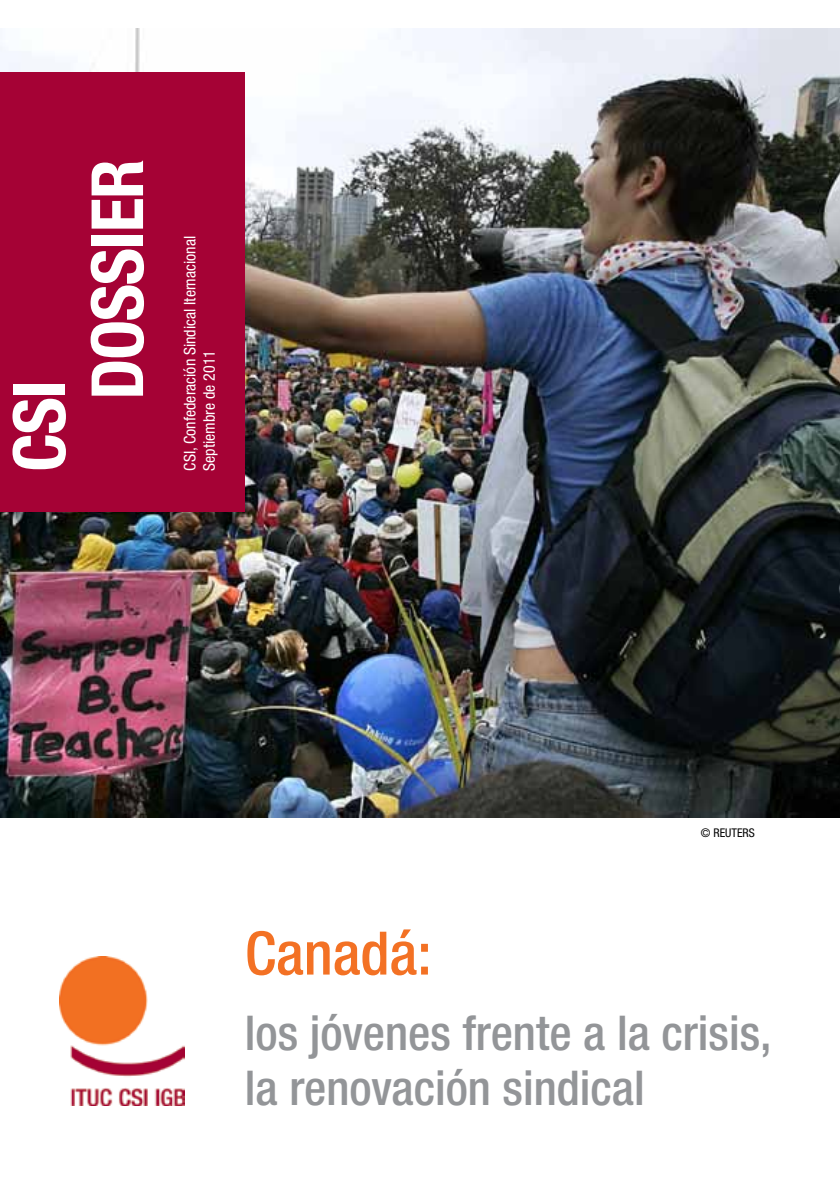
<style>
.page{position:relative;width:840px;height:1191px;background:#fff}
.page>*{position:absolute;margin:0;border:0;box-sizing:border-box;transform-origin:0 0}
.t1{font:90px/78px "Myriad Pro";color:#fff}
.t2{font:700 condensed 72px/78px "Helvetica Neue LT Std";letter-spacing:-.02em;color:#fff}
.t3{font:500 condensed 60px "Helvetica Neue LT Std";color:#f37124}
.t4{font:500 condensed 48px/55.2px "Helvetica Neue LT Std";color:#939598}
.t5{font:condensed 16px/19.2px "Helvetica Neue LT Std";color:#fff}
.t6{font:condensed 12px "Helvetica Neue LT Std";color:#000}
</style>
<div class="page">
<img style="left:0;top:28px;width:839px;height:790px">
<div style="left:0;top:72px;width:245px;height:439px;background:#a50235"></div>
<img style="left:59px;top:957px;width:126px;height:148px">
<h1 class="t1" style="left:34px;top:449px;width:291px;text-indent:-35px;rotate:-90deg">ITUC<br>Report</h1>
<h2 class="t2" style="left:-1px;top:400px;width:242px;text-indent:-72px;rotate:-90deg">CSI dossier</h2>
<p class="t5" style="left:180px;top:471px;width:236px;rotate:-90deg">CSI, Confederación Sindical Iternacional<br>Septiembre de 2011</p>
<p class="t6" style="left:700px;top:825px;width:55px">© REUTERS</p>
<h3 class="t3" style="left:245px;top:917px;width:188px">Canadá:</h3>
<h3 class="t4" style="left:245px;top:1004px;width:528px">los jóvenes frente a la crisis, la renovación sindical</h3>
</div>
